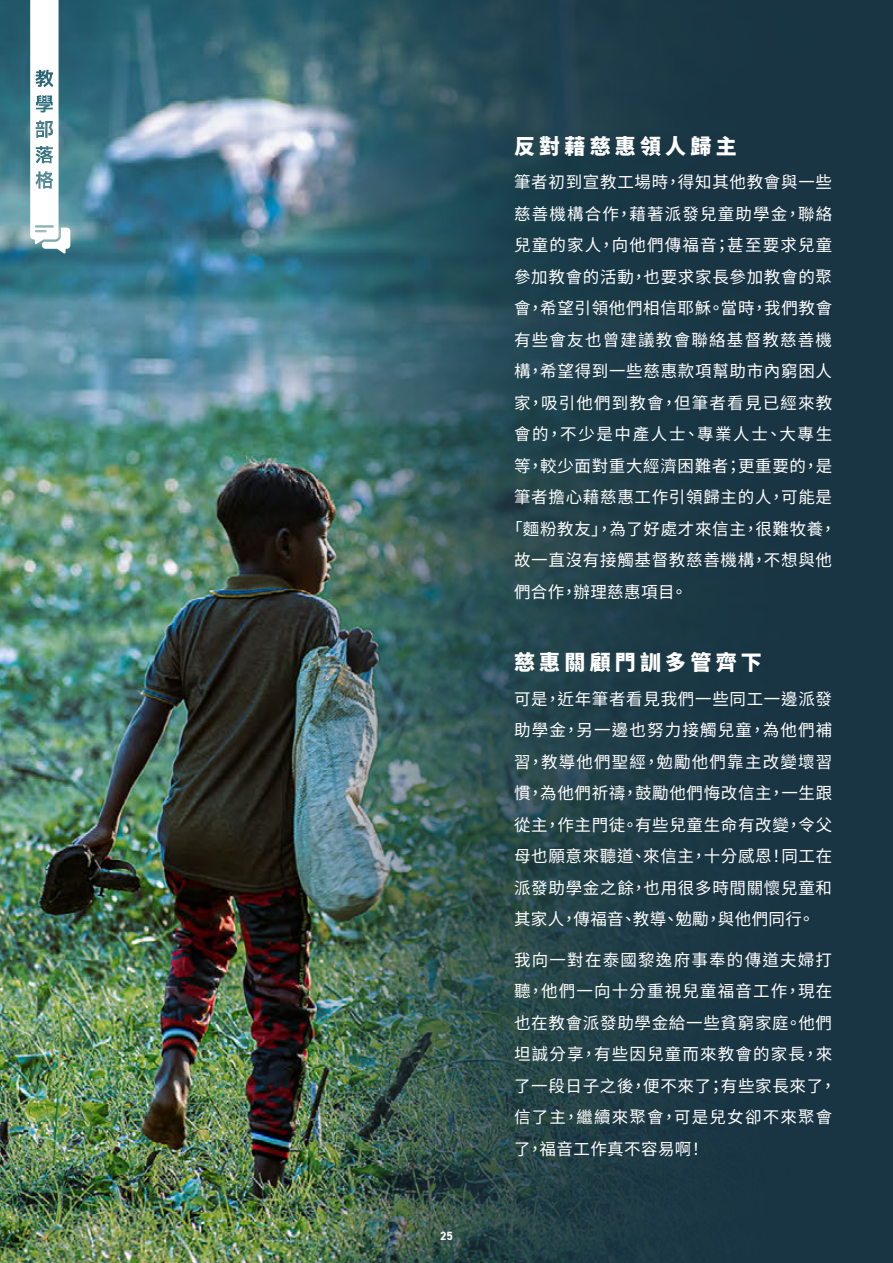
<style>
.page{position:relative;width:893px;height:1263px;background:#fff}
.page>*{position:absolute;margin:0;border:0;box-sizing:border-box;transform-origin:0 0}
.t1{font:800 21px "Source Han Sans TW";letter-spacing:.2em;color:#fff}
.t2{font:16.5px/31.5px "Source Han Sans TW";letter-spacing:.045em;color:#fff;text-align:justify}
.t3{font:16.5px/31.5px "Source Han Sans TW";letter-spacing:.07em;color:#fff}
.t4{font:16.5px "Source Han Sans TW";letter-spacing:.1em;color:#fff}
.t5{font:16.5px "Source Han Sans TW";letter-spacing:.075em;color:#fff}
.t6{font:16.5px "Source Han Sans TW";letter-spacing:.025em;color:#fff}
.t7{font:700 12px "DIN2014";color:#fff}
</style>
<div class="page">
<img style="left:0;top:0;width:304px;height:1263px">
<img style="left:304px;top:0;width:589px;height:1263px">
<svg style="left:30px;top:0;width:40px;height:254px"></svg>
<p class="t7" style="left:440px;top:1227px;width:14px">25</p>
<p class="t1" style="left:514px;top:135px;width:224px">反對藉慈惠領人歸主</p>
<p class="t2" style="left:514px;top:167px;width:320px">筆者初到宣教工場時，得知其他教會與一些</p>
<p class="t3" style="left:514px;top:198px;width:320px">慈善機構合作，藉著派發兒童助學金，聯絡</p>
<p class="t3" style="left:514px;top:230px;width:320px">兒童的家人，向他們傳福音；甚至要求兒童</p>
<p class="t2" style="left:514px;top:261px;width:320px">參加教會的活動，也要求家長參加教會的聚</p>
<p class="t2" style="left:514px;top:293px;width:320px">會，希望引領他們相信耶穌。當時，我們教會</p>
<p class="t5" style="left:514px;top:331px;width:320px">有些會友也曾建議教會聯絡基督教慈善機</p>
<p class="t2" style="left:514px;top:356px;width:320px">構，希望得到一些慈惠款項幫助市內窮困人</p>
<p class="t3" style="left:514px;top:387px;width:320px">家，吸引他們到教會，但筆者看見已經來教</p>
<p class="t4" style="left:514px;top:425px;width:320px">會的，不少是中產人士、專業人士、大專生</p>
<p class="t2" style="left:514px;top:450px;width:320px">等，較少面對重大經濟困難者；更重要的，是</p>
<p class="t2" style="left:514px;top:482px;width:320px">筆者擔心藉慈惠工作引領歸主的人，可能是</p>
<p class="t2" style="left:506px;top:513px;width:332px">「麵粉教友」，為了好處才來信主，很難牧養，</p>
<p class="t2" style="left:514px;top:545px;width:320px">故一直沒有接觸基督教慈善機構，不想與他</p>
<p class="t6" style="left:514px;top:583px;width:175px">們合作，辦理慈惠項目。</p>
<p class="t1" style="left:514px;top:651px;width:249px">慈惠關顧門訓多管齊下</p>
<p class="t2" style="left:514px;top:683px;width:320px">可是，近年筆者看見我們一些同工一邊派發助學金，另一邊也努力接觸兒童，為他們補習，教導他們聖經，勉勵他們靠主改變壞習慣，為他們祈禱，鼓勵他們悔改信主，一生跟從主，作主門徒。有些兒童生命有改變，令父母也願意來聽道、來信主，十分感恩！同工在派發助學金之餘，也用很多時間關懷兒童和其家人，傳福音、教導、勉勵，與他們同行。</p>
<p class="t3" style="left:514px;top:944px;width:324px">我向一對在泰國黎逸府事奉的傳道夫婦打聽，他們一向十分重視兒童福音工作，現在也在教會派發助學金給一些貧窮家庭。他們坦誠分享，有些因兒童而來教會的家長，來了一段日子之後，便不來了；有些家長來了，信了主，繼續來聚會，可是兒女卻不來聚會了，福音工作真不容易啊！</p>
</div>
